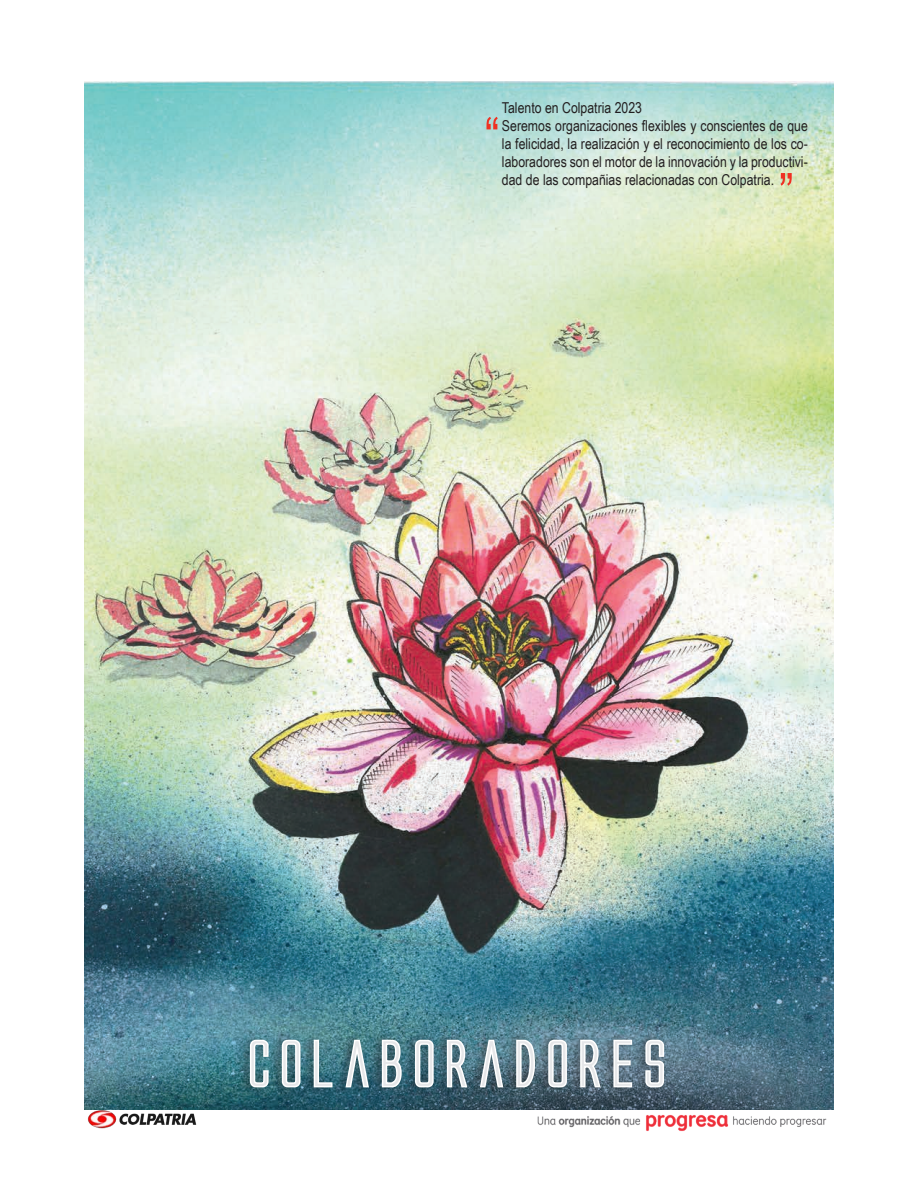
<style>
.page{position:relative;width:918px;height:1188px;background:#fff}
.page>*{position:absolute;margin:0;border:0;box-sizing:border-box;transform-origin:0 0}
.t1{font:59.4px "Alien League Expanded";color:#e6e7e9}
.t2{font:54px "Arial Narrow";color:#ef3122}
.t3{font:15px/18px "Arial Narrow";color:#231f20;text-align:justify}
</style>
<div class="page">
<img style="left:87px;top:1110px;width:110px;height:19px">
<img style="left:537px;top:1115px;width:290px;height:16px">
<img style="left:84px;top:81px;width:750px;height:1029px">
<div style="left:238px;top:1032px;width:430px;height:64px;background:#231f20;opacity:.51"></div>
<svg style="left:248px;top:1038px;width:23px;height:52px"></svg>
<svg style="left:279px;top:1038px;width:24px;height:52px"></svg>
<svg style="left:312px;top:1038px;width:22px;height:51px"></svg>
<svg style="left:344px;top:1029px;width:27px;height:60px"></svg>
<svg style="left:380px;top:1037px;width:24px;height:52px"></svg>
<svg style="left:413px;top:1038px;width:23px;height:52px"></svg>
<svg style="left:445px;top:1037px;width:24px;height:52px"></svg>
<svg style="left:478px;top:1029px;width:27px;height:60px"></svg>
<svg style="left:515px;top:1037px;width:22px;height:52px"></svg>
<svg style="left:546px;top:1038px;width:23px;height:52px"></svg>
<svg style="left:579px;top:1037px;width:24px;height:52px"></svg>
<svg style="left:612px;top:1038px;width:22px;height:51px"></svg>
<svg style="left:643px;top:1038px;width:24px;height:52px"></svg>
<p class="t3" style="left:502px;top:98px;width:142px">Talento en Colpatria 2023</p>
<p class="t3" style="left:502px;top:116px;width:307px">Seremos organizaciones flexibles y conscientes de que la felicidad, la realización y el reconocimiento de los co&shy;laboradores son el motor de la innovación y la productivi&shy;dad de las compañias relacionadas con Colpatria.</p>
<p class="t2" style="left:485px;top:97px;width:16px">“</p>
<p class="t2" style="left:779px;top:153px;width:16px">”</p>
<p class="t1" style="left:246px;top:1034px;width:429px">COLABORADORES</p>
</div>
